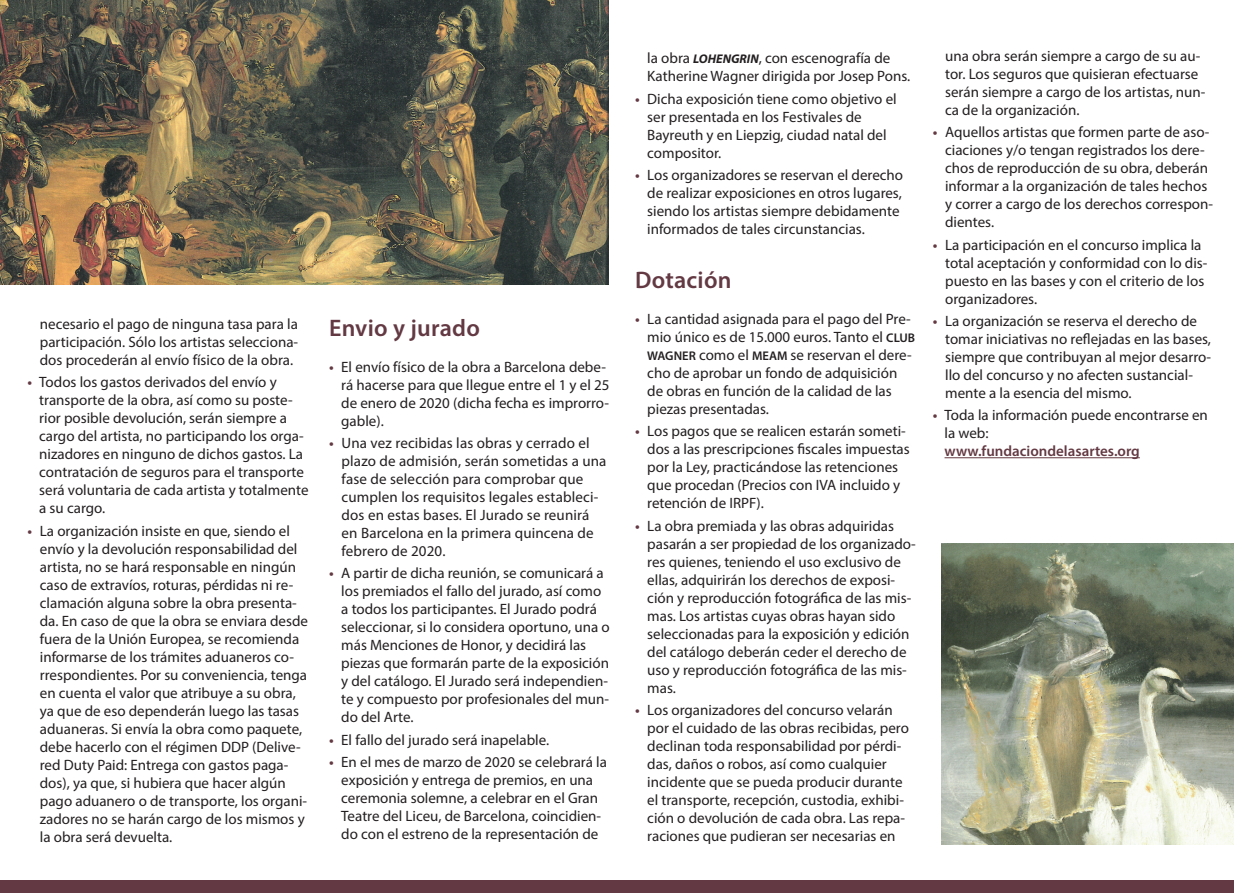
<style>
.page{position:relative;width:1234px;height:893px;background:#fff}
.page>*{position:absolute;margin:0;border:0;box-sizing:border-box;transform-origin:0 0}
.t1{font:600 24px "Myriad Pro";letter-spacing:.01em;color:#633943}
.t2{font:15px/18px "Myriad Pro";color:#231f20}
.t3{font:600 15px "Myriad Pro";color:#633943}
.s1{font-weight:600;color:#633943}
.s2{font-weight:700;font-style:italic;font-size:12.6px}
.s3{font-weight:600;font-size:12.6px}
</style>
<div class="page">
<hr style="left:944px;top:457px;width:195px;height:1px;background:#633943">
<img style="left:0;top:0;width:608px;height:285px">
<img style="left:941px;top:543px;width:292px;height:301px">
<div style="left:0;top:880px;width:1233px;height:13px;background:#633943"></div>
<p class="t2" style="left:40px;top:315px;width:260px;text-align:justify">necesario el pago de ninguna tasa para la participación. Sólo los artistas selecciona&shy;dos procederán al envío físico de la obra.</p>
<p class="t2" style="left:39px;top:373px;width:271px;text-indent:-12px"><span class="s1">•</span> Todos los gastos derivados del envío y transporte de la obra, así como su poste&shy;rior posible devolución, serán siempre a cargo del artista, no participando los orga&shy;nizadores en ninguno de dichos gastos. La contratación de seguros para el transporte será voluntaria de cada artista y totalmente a su cargo.</p>
<p class="t2" style="left:40px;top:521px;width:270px;text-indent:-12px"><span class="s1">•</span> La organización insiste en que, siendo el envío y la devolución responsabilidad del artista, no se hará responsable en ningún caso de extravíos, roturas, pérdidas ni re&shy;clamación alguna sobre la obra presenta&shy;da. En caso de que la obra se enviara desde fuera de la Unión Europea, se recomienda informarse de los trámites aduaneros co&shy;rrespondientes. Por su conveniencia, tenga en cuenta el valor que atribuye a su obra, ya que de eso dependerán luego las tasas aduaneras. Si envía la obra como paquete, debe hacerlo con el régimen DDP (Delive&shy;red Duty Paid: Entrega con gastos paga&shy;dos), ya que, si hubiera que hacer algún pago aduanero o de transporte, los organi&shy;zadores no se harán cargo de los mismos y la obra será devuelta.</p>
<h1 class="t1" style="left:329px;top:313px;width:152px">Envio y jurado</h1>
<p class="t2" style="left:341px;top:358px;width:270px;text-indent:-12px"><span class="s1">•</span> El envío físico de la obra a Barcelona debe&shy;rá hacerse para que llegue entre el 1 y el 25 de enero de 2020 (dicha fecha es improrro&shy;gable).</p>
<p class="t2" style="left:341px;top:434px;width:266px;text-indent:-12px"><span class="s1">•</span> Una vez recibidas las obras y cerrado el plazo de admisión, serán sometidas a una fase de selección para comprobar que cumplen los requisitos legales estableci&shy;dos en estas bases. El Jurado se reunirá en Barcelona en la primera quincena de febrero de 2020.</p>
<p class="t2" style="left:341px;top:564px;width:270px;text-indent:-12px"><span class="s1">•</span> A partir de dicha reunión, se comunicará a los premiados el fallo del jurado, así como a todos los participantes. El Jurado podrá seleccionar, si lo considera oportuno, una o más Menciones de Honor, y decidirá las piezas que formarán parte de la exposición y del catálogo. El Jurado será independien&shy;te y compuesto por profesionales del mun&shy;do del Arte.</p>
<p class="t2" style="left:329px;top:730px;width:222px"><span class="s1">•</span> El fallo del jurado será inapelable.</p>
<p class="t2" style="left:329px;top:753px;width:279px;text-align:center"><span class="s1">•</span> En el mes de marzo de 2020 se celebrará la exposición y entrega de premios, en una ceremonia solemne, a celebrar en el Gran Teatre del Liceu, de Barcelona, coincidien&shy;do con el estreno de la representación de</p>
<p class="t2" style="left:647px;top:49px;width:264px">la obra <span class="s2">LOHENGRIN</span>, con escenografía de<br>Katherine Wagner dirigida por Josep Pons.</p>
<p class="t2" style="left:647px;top:89px;width:251px;text-indent:-12px"><span class="s1">•</span> Dicha exposición tiene como objetivo el ser presentada en los Festivales de<br>Bayreuth y en Liepzig, ciudad natal del compositor.</p>
<p class="t2" style="left:647px;top:166px;width:257px;text-indent:-12px"><span class="s1">•</span> Los organizadores se reservan el derecho de realizar exposiciones en otros lugares, siendo los artistas siempre debidamente informados de tales circunstancias.</p>
<h1 class="t1" style="left:635px;top:265px;width:98px">Dotación</h1>
<p class="t2" style="left:647px;top:310px;width:269px;text-indent:-12px"><span class="s1">•</span> La cantidad asignada para el pago del Pre&shy;mio único es de 15.000 euros. Tanto el <span class="s3">CLUB WAGNER</span> como el <span class="s3">MEAM</span> se reservan el dere&shy;cho de aprobar un fondo de adquisición de obras en función de la calidad de las piezas presentadas.</p>
<p class="t2" style="left:647px;top:422px;width:264px;text-indent:-12px"><span class="s1">•</span> Los pagos que se realicen estarán someti&shy;dos a las prescripciones fiscales impuestas por la Ley, practicándose las retenciones que procedan (Precios con IVA incluido y retención de IRPF).</p>
<p class="t2" style="left:647px;top:516px;width:270px;text-indent:-12px"><span class="s1">•</span> La obra premiada y las obras adquiridas pasarán a ser propiedad de los organizado&shy;res quienes, teniendo el uso exclusivo de ellas, adquirirán los derechos de exposi&shy;ción y reproducción fotográfica de las mis&shy;mas. Los artistas cuyas obras hayan sido seleccionadas para la exposición y edición del catálogo deberán ceder el derecho de uso y reproducción fotográfica de las mis&shy;mas.</p>
<p class="t2" style="left:647px;top:700px;width:263px;text-indent:-12px"><span class="s1">•</span> Los organizadores del concurso velarán por el cuidado de las obras recibidas, pero declinan toda responsabilidad por pérdi&shy;das, daños o robos, así como cualquier incidente que se pueda producir durante el transporte, recepción, custodia, exhibi&shy;ción o devolución de cada obra. Las repa&shy;raciones que pudieran ser necesarias en</p>
<p class="t2" style="left:944px;top:47px;width:262px">una obra serán siempre a cargo de su au&shy;tor. Los seguros que quisieran efectuarse serán siempre a cargo de los artistas, nun&shy;ca de la organización.</p>
<p class="t2" style="left:944px;top:123px;width:269px;text-indent:-12px"><span class="s1">•</span> Aquellos artistas que formen parte de aso&shy;ciaciones y/o tengan registrados los dere&shy;chos de reproducción de su obra, deberán informar a la organización de tales hechos y correr a cargo de los derechos correspon&shy;dientes.</p>
<p class="t2" style="left:944px;top:235px;width:264px;text-indent:-12px"><span class="s1">•</span> La participación en el concurso implica la total aceptación y conformidad con lo dis&shy;puesto en las bases y con el criterio de los organizadores.</p>
<p class="t2" style="left:944px;top:312px;width:267px;text-indent:-12px"><span class="s1">•</span> La organización se reserva el derecho de tomar iniciativas no reflejadas en las bases, siempre que contribuyan al mejor desarro&shy;llo del concurso y no afecten sustancial&shy;mente a la esencia del mismo.</p>
<p class="t2" style="left:944px;top:406px;width:265px;text-indent:-12px"><span class="s1">•</span> Toda la información puede encontrarse en la web:</p>
<p class="t3" style="left:944px;top:442px;width:197px">www.fundaciondelasartes.org</p>
</div>
